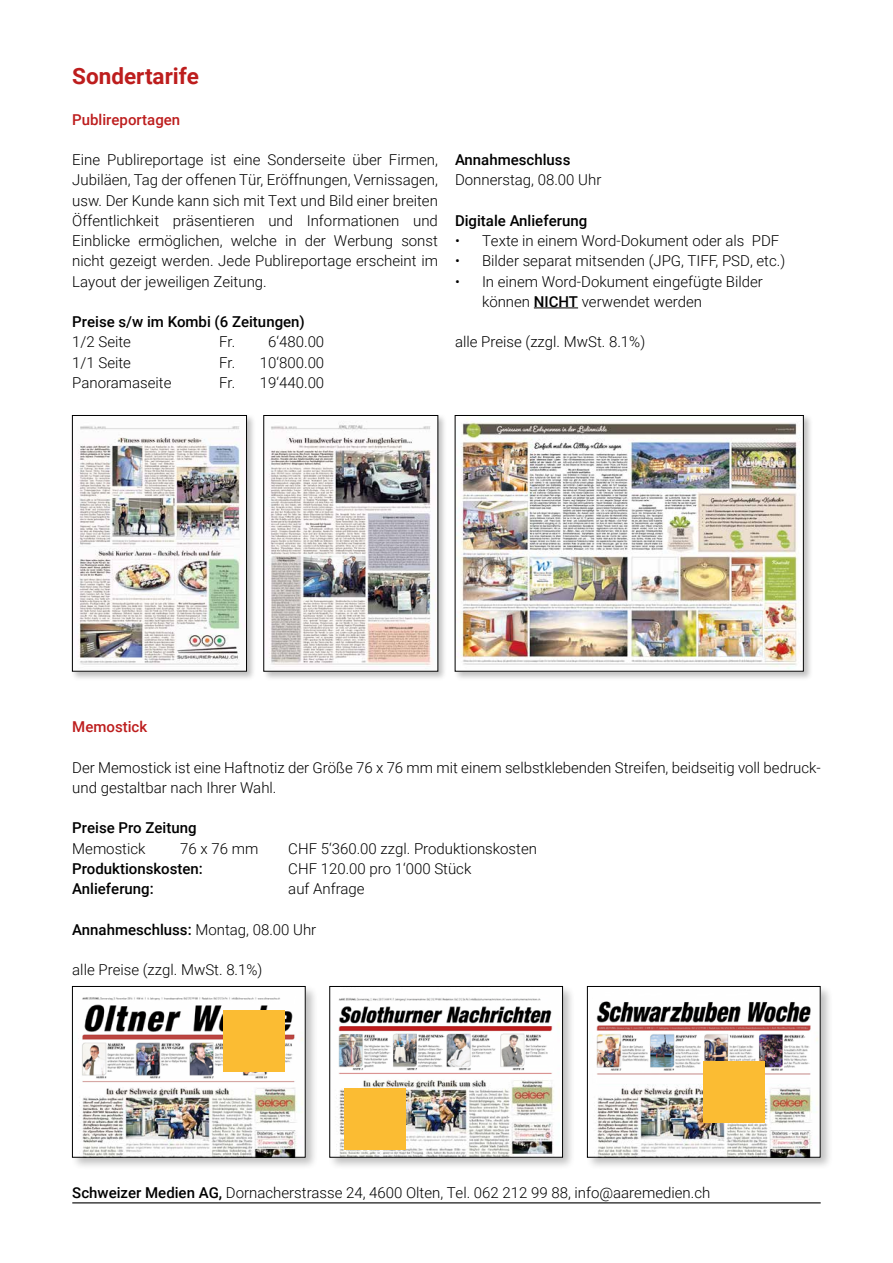
<style>
.page{position:relative;width:893px;height:1263px;background:#fff}
.page>*{position:absolute;margin:0;border:0;box-sizing:border-box;transform-origin:0 0}
.t1{font:700 22.5px "Roboto";color:#bd1d1d}
.t2{font:300 15px/20.2px "Roboto";color:#000}
.t3{font:500 15px "Roboto";color:#000}
.t4{font:500 15px "Roboto";color:#bd1d1d}
.s1{font-weight:500}
.s2{font-weight:300}
</style>
<div class="page">
<hr style="left:72px;top:1202px;width:749px;height:1px;background:#000">
<hr style="left:534px;top:308px;width:44px;height:1px;background:#000">
<div style="left:70px;top:984px;width:249px;height:187px;background:#000;opacity:.25"></div>
<img style="left:74px;top:988px;width:229px;height:167px">
<div style="left:72px;top:986px;width:233px;height:171px;border:1px solid #000"></div>
<img style="left:79px;top:993px;width:220px;height:94px">
<div style="left:224px;top:1010px;width:61px;height:61px;background:#fbbc33"></div>
<div style="left:328px;top:984px;width:248px;height:187px;background:#000;opacity:.25"></div>
<img style="left:332px;top:988px;width:229px;height:167px">
<div style="left:330px;top:986px;width:233px;height:171px;border:1px solid #000"></div>
<div style="left:334px;top:988px;width:223px;height:91px;background:#fff"></div>
<img style="left:338px;top:998px;width:215px;height:76px">
<div style="left:344px;top:1088px;width:61px;height:61px;background:#fbbc33"></div>
<div style="left:585px;top:984px;width:249px;height:187px;background:#000;opacity:.25"></div>
<img style="left:589px;top:988px;width:229px;height:167px">
<div style="left:587px;top:986px;width:233px;height:171px;border:1px solid #000"></div>
<div style="left:593px;top:990px;width:221px;height:94px;background:#fff"></div>
<img style="left:596px;top:1001px;width:215px;height:79px">
<div style="left:704px;top:1061px;width:61px;height:61px;background:#fbbc33"></div>
<div style="left:262px;top:414px;width:186px;height:267px;background:#000;opacity:.25"></div>
<img style="left:266px;top:417px;width:170px;height:252px">
<div style="left:71px;top:414px;width:185px;height:267px;background:#000;opacity:.25"></div>
<img style="left:74px;top:417px;width:171px;height:252px">
<div style="left:72px;top:415px;width:175px;height:256px;border:1px solid #000"></div>
<div style="left:453px;top:414px;width:360px;height:267px;background:#000;opacity:.25"></div>
<img style="left:457px;top:417px;width:344px;height:252px">
<h1 class="t1" style="left:72px;top:60px;width:128px">Sondertarife</h1>
<p class="t4" style="left:72px;top:109px;width:109px">Publireportagen</p>
<p class="t2" style="left:72px;top:149px;width:367px;text-align:justify">Eine Publireportage ist eine Sonderseite über Firmen, Jubiläen, Tag der offenen Tür, Eröffnungen, Vernissagen, usw. Der Kunde kann sich mit Text und Bild einer breiten Öffentlichkeit präsentieren und Informationen und Einblicke ermöglichen, welche in der Werbung sonst nicht gezeigt werden. Jede Publireportage erscheint im Layout der jeweiligen Zeitung.</p>
<p class="t3" style="left:72px;top:311px;width:234px">Preise s/w im Kombi (6 Zeitungen)</p>
<p class="t2" style="left:72px;top:331px;width:60px">1/2 Seite</p>
<p class="t2" style="left:219px;top:331px;width:106px">Fr. 6‘480.00</p>
<p class="t2" style="left:72px;top:352px;width:60px">1/1 Seite</p>
<p class="t2" style="left:219px;top:352px;width:106px">Fr. 10‘800.00</p>
<p class="t2" style="left:72px;top:372px;width:101px">Panoramaseite</p>
<p class="t2" style="left:219px;top:372px;width:106px">Fr. 19‘440.00</p>
<p class="t3" style="left:455px;top:149px;width:117px">Annahmeschluss</p>
<p class="t2" style="left:455px;top:169px;width:148px">Donnerstag, 08.00 Uhr</p>
<p class="t3" style="left:455px;top:210px;width:134px">Digitale Anlieferung</p>
<p class="t2" style="left:455px;top:230px;width:326px">• Texte in einem Word-Dokument oder als PDF</p>
<p class="t2" style="left:455px;top:250px;width:332px">• Bilder separat mitsenden (JPG, TIFF, PSD, etc.)</p>
<p class="t2" style="left:482px;top:271px;width:282px;text-indent:-27px">• In einem Word-Dokument eingefügte Bilder können <span class="s1">NICHT</span> verwendet werden</p>
<p class="t2" style="left:455px;top:331px;width:192px">alle Preise (zzgl. MwSt. 8.1%)</p>
<p class="t4" style="left:72px;top:716px;width:77px">Memostick</p>
<p class="t2" style="left:72px;top:757px;width:750px">Der Memostick ist eine Haftnotiz der Größe 76 x 76 mm mit einem selbstklebenden Streifen, beidseitig voll bedruck&shy;und gestaltbar nach Ihrer Wahl.</p>
<p class="t3" style="left:72px;top:817px;width:126px">Preise Pro Zeitung</p>
<p class="t2" style="left:72px;top:838px;width:75px">Memostick</p>
<p class="t2" style="left:180px;top:838px;width:80px">76 x 76 mm</p>
<p class="t2" style="left:288px;top:838px;width:250px">CHF 5‘360.00 zzgl. Produktionskosten</p>
<p class="t3" style="left:72px;top:858px;width:132px">Produktionskosten:</p>
<p class="t2" style="left:288px;top:858px;width:185px">CHF 120.00 pro 1‘000 Stück</p>
<p class="t3" style="left:72px;top:878px;width:83px">Anlieferung:</p>
<p class="t2" style="left:288px;top:878px;width:78px">auf Anfrage</p>
<p class="t3" style="left:72px;top:919px;width:246px">Annahmeschluss: <span class="s2">Montag, 08.00 Uhr</span></p>
<p class="t2" style="left:72px;top:959px;width:192px">alle Preise (zzgl. MwSt. 8.1%)</p>
<p class="t2" style="left:72px;top:1182px;width:640px"><span class="s1">Schweizer Medien AG,</span> Dornacherstrasse 24, 4600 Olten, Tel. 062 212 99 88, info@aaremedien.ch</p>
</div>
